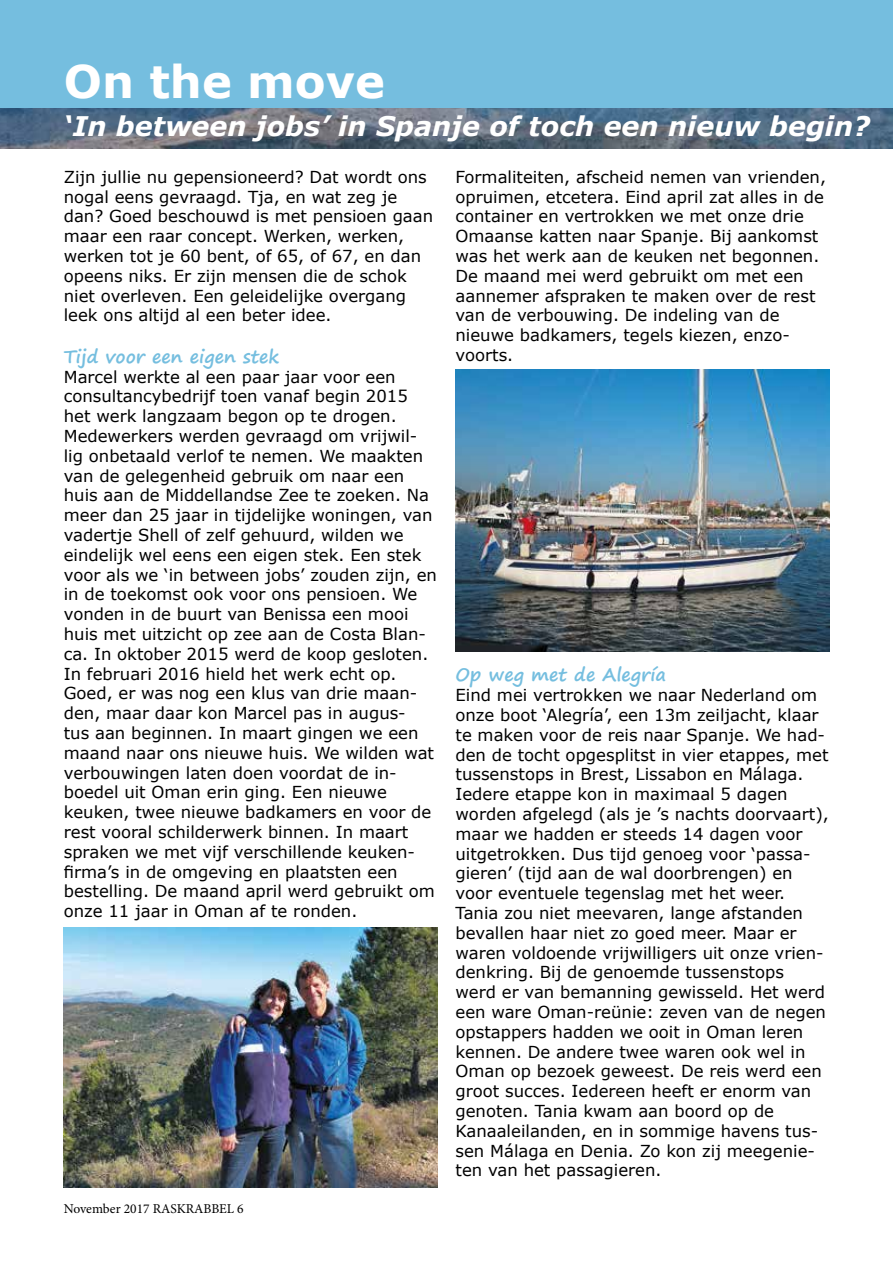
<style>
.page{position:relative;width:893px;height:1263px;background:#fff}
.page>*{position:absolute;margin:0;border:0;box-sizing:border-box;transform-origin:0 0}
.t1{font:700 45px "Verdana";color:#fff}
.t2{font:italic 700 27px "Verdana";color:#fff}
.t3{font:700 18px "Segoe Print";color:#75bedf}
.t4{font:16.5px/19.8px "Verdana";color:#000}
.t5{font:13.5px "Minion Pro";color:#000}
</style>
<div class="page">
<img style="left:0;top:107px;width:893px;height:42px">
<div style="left:0;top:0;width:893px;height:107px;background:#75bedf"></div>
<img style="left:64px;top:928px;width:373px;height:259px">
<img style="left:455px;top:370px;width:374px;height:282px">
<h1 class="t1" style="left:64px;top:50px;width:323px">On the move</h1>
<h2 class="t2" style="left:64px;top:107px;width:808px">‘In between jobs’ in Spanje of toch een nieuw begin?</h2>
<p class="t4" style="left:64px;top:167px;width:371px">Zijn jullie nu gepensioneerd? Dat wordt ons nogal eens gevraagd. Tja, en wat zeg je dan? Goed beschouwd is met pensioen gaan maar een raar concept. Werken, werken, werken tot je 60 bent, of 65, of 67, en dan opeens niks. Er zijn mensen die de schok niet overleven. Een geleidelijke overgang leek ons altijd al een beter idee.</p>
<p class="t3" style="left:64px;top:340px;width:217px">Tijd voor een eigen stek</p>
<p class="t4" style="left:64px;top:366px;width:375px">Marcel werkte al een paar jaar voor een consultancybedrijf toen vanaf begin 2015 het werk langzaam begon op te drogen.<br>Medewerkers werden gevraagd om vrijwil&shy;lig onbetaald verlof te nemen. We maakten van de gelegenheid gebruik om naar een huis aan de Middellandse Zee te zoeken. Na meer dan 25 jaar in tijdelijke woningen, van vadertje Shell of zelf gehuurd, wilden we eindelijk wel eens een eigen stek. Een stek voor als we ‘in between jobs’ zouden zijn, en in de toekomst ook voor ons pensioen. We vonden in de buurt van Benissa een mooi huis met uitzicht op zee aan de Costa Blan&shy;ca. In oktober 2015 werd de koop gesloten.<br>In februari 2016 hield het werk echt op.<br>Goed, er was nog een klus van drie maan&shy;den, maar daar kon Marcel pas in augus-<br>tus aan beginnen. In maart gingen we een maand naar ons nieuwe huis. We wilden wat verbouwingen laten doen voordat de in&shy;boedel uit Oman erin ging. Een nieuwe keuken, twee nieuwe badkamers en voor de rest vooral schilderwerk binnen. In maart spraken we met vijf verschillende keuken&shy;firma’s in de omgeving en plaatsten een bestelling. De maand april werd gebruikt om onze 11 jaar in Oman af te ronden.</p>
<p class="t4" style="left:455px;top:167px;width:372px">Formaliteiten, afscheid nemen van vrienden, opruimen, etcetera. Eind april zat alles in de container en vertrokken we met onze drie Omaanse katten naar Spanje. Bij aankomst was het werk aan de keuken net begonnen.<br>De maand mei werd gebruikt om met een aannemer afspraken te maken over de rest van de verbouwing. De indeling van de nieuwe badkamers, tegels kiezen, enzo&shy;voorts.</p>
<p class="t3" style="left:455px;top:658px;width:212px">Op weg met de Alegría</p>
<p class="t4" style="left:455px;top:685px;width:375px">Eind mei vertrokken we naar Nederland om onze boot ‘Alegría’, een 13m zeiljacht, klaar te maken voor de reis naar Spanje. We had&shy;den de tocht opgesplitst in vier etappes, met tussenstops in Brest, Lissabon en Málaga.<br>Iedere etappe kon in maximaal 5 dagen worden afgelegd (als je ’s nachts doorvaart), maar we hadden er steeds 14 dagen voor uitgetrokken. Dus tijd genoeg voor ‘passa&shy;gieren’ (tijd aan de wal doorbrengen) en voor eventuele tegenslag met het weer.<br>Tania zou niet meevaren, lange afstanden bevallen haar niet zo goed meer. Maar er waren voldoende vrijwilligers uit onze vrien&shy;denkring. Bij de genoemde tussenstops<br>werd er van bemanning gewisseld. Het werd een ware Oman-reünie: zeven van de negen opstappers hadden we ooit in Oman leren kennen. De andere twee waren ook wel in Oman op bezoek geweest. De reis werd een groot succes. Iedereen heeft er enorm van genoten. Tania kwam aan boord op de Kanaaleilanden, en in sommige havens tus&shy;sen Málaga en Denia. Zo kon zij meegenie&shy;ten van het passagieren.</p>
<p class="t5" style="left:64px;top:1200px;width:181px">November 2017 RASKRABBEL 6</p>
</div>
